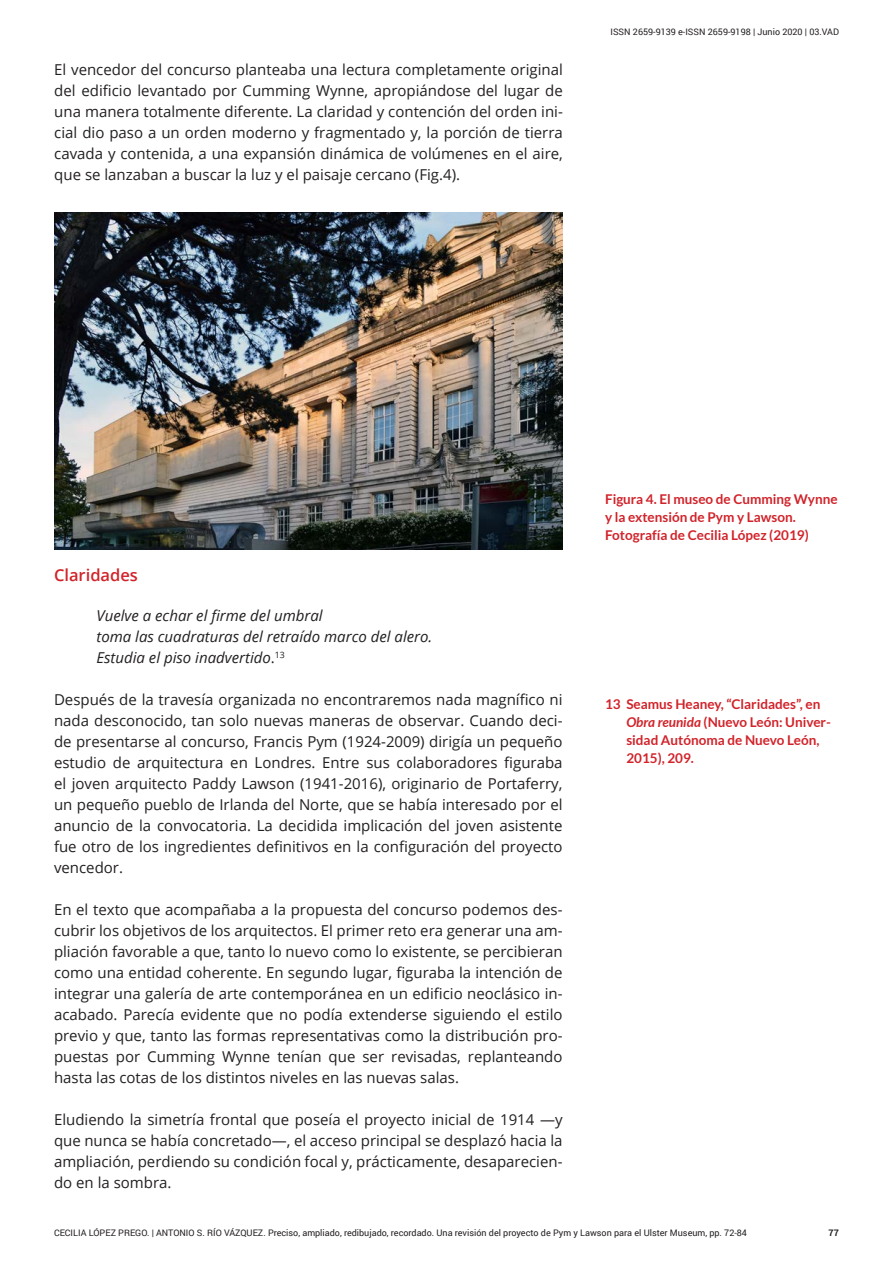
<style>
.page{position:relative;width:893px;height:1263px;background:#fff}
.page>*{position:absolute;margin:0;border:0;box-sizing:border-box;transform-origin:0 0}
.t1{font:600 16.5px "Open Sans";color:#d1232a}
.t2{font:15px/21px "Open Sans";color:#231f20;text-align:justify}
.t3{font:italic 15px "Open Sans";color:#231f20}
.t4{font:700 13.5px/18px "Lato";color:#d1232a}
.t5{font:9px "Roboto";color:#231f20}
.t6{font:700 9px "Roboto";color:#231f20}
.s1{font-style:normal}
.s2{font-style:italic}
</style>
<div class="page">
<img style="left:54px;top:212px;width:509px;height:338px">
<p class="t2" style="left:54px;top:59px;width:510px">El vencedor del concurso planteaba una lectura completamente original del edificio levantado por Cumming Wynne, apropiándose del lugar de una manera totalmente diferente. La claridad y contención del orden ini&shy;cial dio paso a un orden moderno y fragmentado y, la porción de tierra cavada y contenida, a una expansión dinámica de volúmenes en el aire, que se lanzaban a buscar la luz y el paisaje cercano (Fig.4).</p>
<p class="t5" style="left:610px;top:25px;width:230px">ISSN 2659-9139 e-ISSN 2659-9198 | Junio 2020 | 03.VAD</p>
<p class="t1" style="left:54px;top:564px;width:86px">Claridades</p>
<p class="t3" style="left:97px;top:605px;width:228px">Vuelve a echar el firme del umbral</p>
<p class="t3" style="left:97px;top:626px;width:337px">toma las cuadraturas del retraído marco del alero.</p>
<p class="t3" style="left:97px;top:647px;width:190px">Estudia el piso inadvertido<span class="s1">.</span><sup>13</sup></p>
<p class="t2" style="left:54px;top:688px;width:510px">Después de la travesía organizada no encontraremos nada magnífico ni nada desconocido, tan solo nuevas maneras de observar. Cuando deci&shy;de presentarse al concurso, Francis Pym (1924-2009) dirigía un pequeño estudio de arquitectura en Londres. Entre sus colaboradores figuraba el joven arquitecto Paddy Lawson (1941-2016), originario de Portaferry, un pequeño pueblo de Irlanda del Norte, que se había interesado por el anuncio de la convocatoria. La decidida implicación del joven asistente fue otro de los ingredientes definitivos en la configuración del proyecto vencedor.</p>
<p class="t2" style="left:54px;top:898px;width:510px">En el texto que acompañaba a la propuesta del concurso podemos des&shy;cubrir los objetivos de los arquitectos. El primer reto era generar una am&shy;pliación favorable a que, tanto lo nuevo como lo existente, se percibieran como una entidad coherente. En segundo lugar, figuraba la intención de integrar una galería de arte contemporánea en un edificio neoclásico in&shy;acabado. Parecía evidente que no podía extenderse siguiendo el estilo previo y que, tanto las formas representativas como la distribución pro&shy;puestas por Cumming Wynne tenían que ser revisadas, replanteando hasta las cotas de los distintos niveles en las nuevas salas.</p>
<p class="t2" style="left:54px;top:1108px;width:510px">Eludiendo la simetría frontal que poseía el proyecto inicial de 1914 —y que nunca se había concretado—, el acceso principal se desplazó hacia la ampliación, perdiendo su condición focal y, prácticamente, desaparecien&shy;do en la sombra.</p>
<p class="t4" style="left:605px;top:490px;width:234px">Figura 4. El museo de Cumming Wynne y la extensión de Pym y Lawson.</p>
<p class="t4" style="left:605px;top:526px;width:205px">Fotografía de Cecilia López (2019)</p>
<p class="t4" style="left:626px;top:695px;width:206px;text-indent:-21px">13 Seamus Heaney, “Claridades”, en<br><span class="s2">Obra reunida</span> (Nuevo León: Univer&shy;sidad Autónoma de Nuevo León,<br>2015), 209.</p>
<p class="t5" style="left:54px;top:1226px;width:694px">CECILIA LÓPEZ PREGO. | ANTONIO S. RÍO VÁZQUEZ. Preciso, ampliado, redibujado, recordado. Una revisión del proyecto de Pym y Lawson para el Ulster Museum, pp. 72-84</p>
<p class="t6" style="left:829px;top:1226px;width:12px">77</p>
</div>
